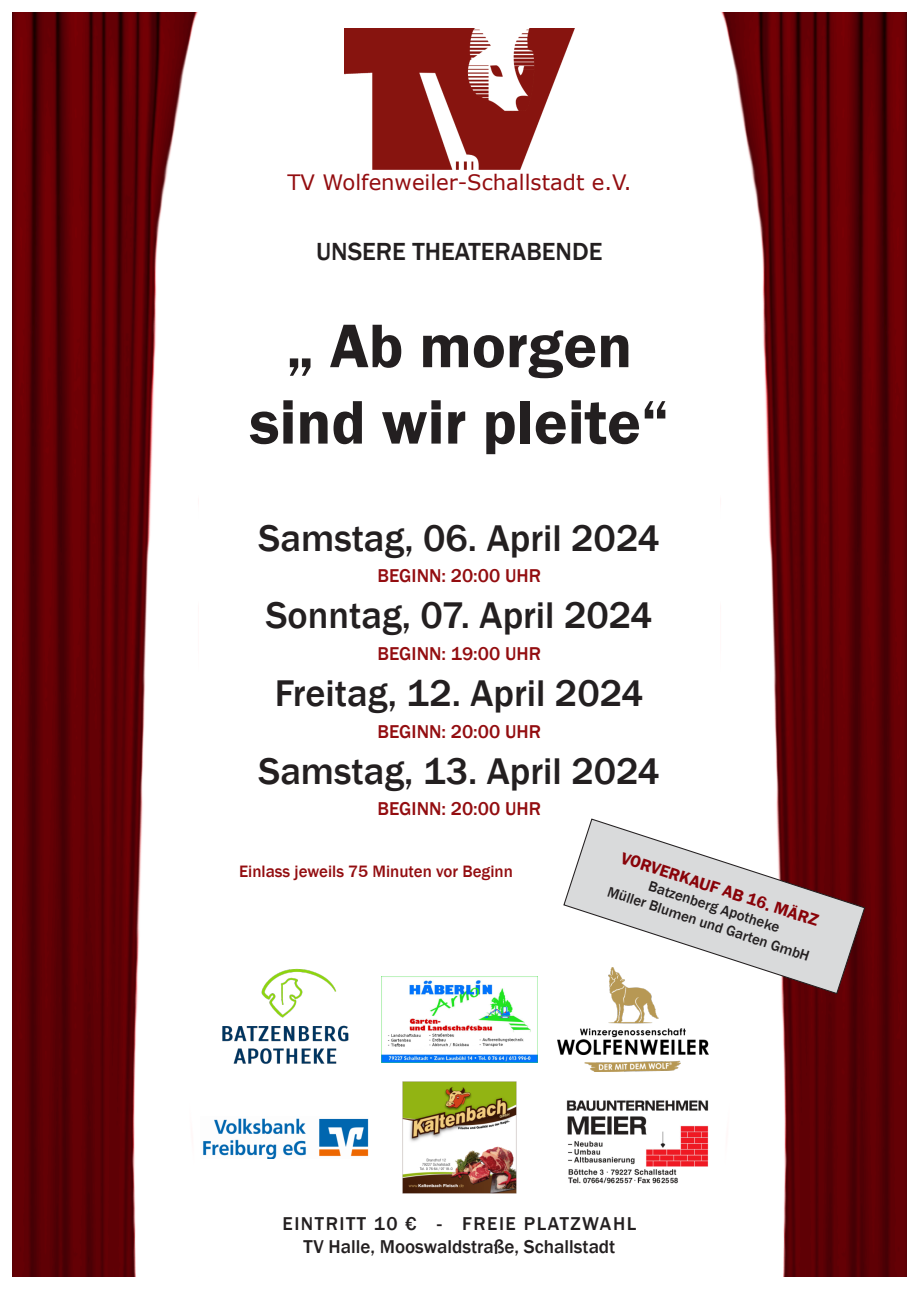
<style>
.page{position:relative;width:919px;height:1289px;background:#fff}
.page>*{position:absolute;margin:0;border:0;box-sizing:border-box;transform-origin:0 0}
.t1{font:600 63.6px/76.3px "Franklin Gothic";color:#231f20;text-align:center}
.t2{font:500 38.25px "Franklin Gothic";color:#231f20}
.t3{font:500 25.5px "Franklin Gothic";color:#231f20}
.t4{font:21.15px "Verdana";color:#930d10}
.t5{font:500 19.05px "Franklin Gothic";color:#930d10}
.t6{font:500 19.05px/23px "Franklin Gothic";color:#231f20;text-align:center}
.t7{font:500 16.95px "Franklin Gothic";color:#930d10}
.t8{font:600 16.95px "Franklin Gothic";color:#890309}
.t9{font:500 14.85px "Franklin Gothic";color:#231f20}
</style>
<div class="page">
<img style="left:345px;top:29px;width:229px;height:141px">
<img style="left:566px;top:1100px;width:143px;height:84px">
<img style="left:381px;top:976px;width:156px;height:86px">
<img style="left:402px;top:1081px;width:115px;height:112px">
<img style="left:222px;top:968px;width:127px;height:96px">
<img style="left:721px;top:13px;width:185px;height:1263px">
<img style="left:13px;top:13px;width:185px;height:1263px">
<img style="left:203px;top:1118px;width:166px;height:40px">
<svg style="left:563px;top:817px;width:302px;height:177px;fill:#d9dadb"></svg>
<img style="left:557px;top:967px;width:151px;height:104px">
<p class="t4" style="left:287px;top:174px;width:345px">TV Wolfenweiler-Schallstadt e.V.</p>
<p class="t3" style="left:316px;top:242px;width:288px">UNSERE THEATERABENDE</p>
<h1 class="t1" style="left:249px;top:313px;width:421px">„ Ab morgen sind wir pleite“</h1>
<p class="t2" style="left:258px;top:524px;width:402px">Samstag, 06. April 2024</p>
<p class="t5" style="left:377px;top:569px;width:165px">BEGINN: 20:00 UHR</p>
<p class="t2" style="left:266px;top:601px;width:388px">Sonntag, 07. April 2024</p>
<p class="t5" style="left:377px;top:646px;width:165px">BEGINN: 19:00 UHR</p>
<p class="t2" style="left:275px;top:679px;width:370px">Freitag, 12. April 2024</p>
<p class="t5" style="left:377px;top:724px;width:165px">BEGINN: 20:00 UHR</p>
<p class="t2" style="left:258px;top:756px;width:403px">Samstag, 13. April 2024</p>
<p class="t5" style="left:377px;top:802px;width:165px">BEGINN: 20:00 UHR</p>
<p class="t7" style="left:239px;top:864px;width:275px">Einlass jeweils 75 Minuten vor Beginn</p>
<p class="t8" style="left:623px;top:851px;width:208px;rotate:18deg">VORVERKAUF AB 16. MÄRZ</p>
<p class="t9" style="left:650px;top:880px;width:138px;rotate:18deg">Batzenberg Apotheke</p>
<p class="t9" style="left:609px;top:885px;width:213px;rotate:18deg">Müller Blumen und Garten GmbH</p>
<p class="t6" style="left:282px;top:1213px;width:355px">EINTRITT 10 € - FREIE PLATZWAHL<br>TV Halle, Mooswaldstraße, Schallstadt</p>
</div>
